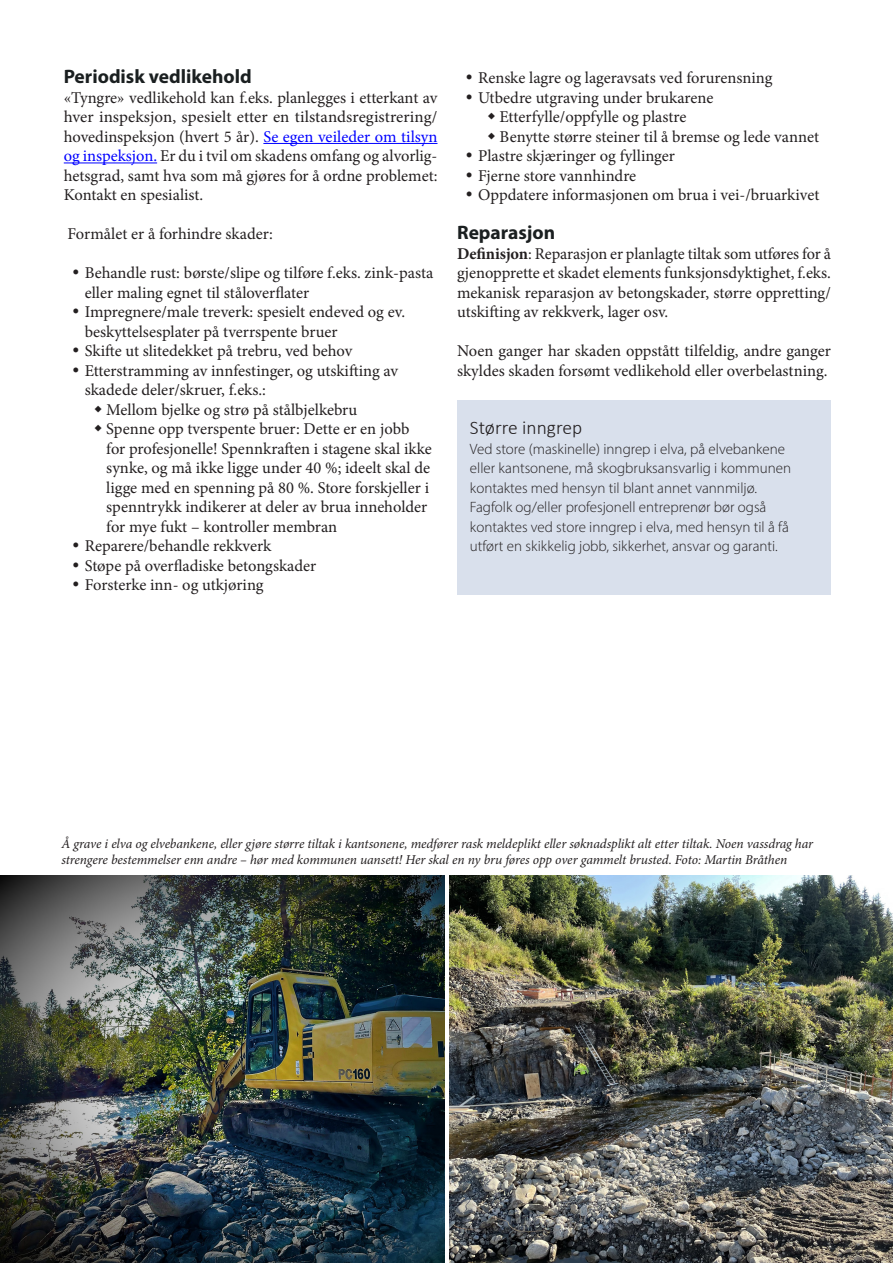
<style>
.page{position:relative;width:893px;height:1263px;background:#fff}
.page>*{position:absolute;margin:0;border:0;box-sizing:border-box;transform-origin:0 0}
.H2_Undertittel{font:700 19.5px "Myriad Pro";color:#1a1f20}
.H1_Tekstboks{font:300 19.5px "Calibri";color:#231f20}
.Brødtekst{font:16.5px/19.5px "Minion Pro";color:#231f20}
.Brødtekst_bullets_in{font:16.5px/19.5px "Minion Pro";color:#231f20}
.Tekstboks{font:300 15px/19.5px "Myriad Pro";color:#231f20}
.H1_Tekstboks-2{font:300 15px/19.5px "Myriad Pro";color:#231f20}
.Billedtekst{font:italic 13.5px/16.2px "Minion Pro";letter-spacing:-.01em;color:#231f20}
.s1{color:#00f}
.s2{font-weight:700}
</style>
<div class="page">
<hr style="left:263px;top:143px;width:174px;height:1px;background:#00f">
<hr style="left:64px;top:163px;width:93px;height:1px;background:#00f">
<div style="left:457px;top:400px;width:374px;height:195px;background:#d9e0ec"></div>
<img style="left:449px;top:875px;width:444px;height:388px">
<img style="left:0;top:875px;width:444px;height:388px">
<p class="H2_Undertittel" style="left:64px;top:64px;width:190px">Periodisk vedlikehold</p>
<p class="Brødtekst" style="left:64px;top:88px;width:375px;text-align:justify">«Tyngre» vedlikehold kan f.eks. planlegges i etterkant av hver inspeksjon, spesielt etter en tilstandsregistrering/ hovedinspeksjon (hvert 5 år). <span class="s1">Se egen veileder om tilsyn og inspeksjon.</span> Er du i tvil om skadens omfang og alvorlig&shy;hetsgrad, samt hva som må gjøres for å ordne problemet:<br>Kontakt en spesialist.</p>
<p class="Brødtekst" style="left:68px;top:224px;width:207px">Formålet er å forhindre skader:</p>
<p class="Brødtekst" style="left:85px;top:263px;width:350px;text-indent:-13px">• Behandle rust: børste/slipe og tilføre f.eks. zink-pasta eller maling egnet til ståloverflater</p>
<p class="Brødtekst" style="left:85px;top:302px;width:322px;text-indent:-13px">• Impregnere/male treverk: spesielt endeved og ev. beskyttelsesplater på tverrspente bruer</p>
<p class="Brødtekst" style="left:72px;top:341px;width:282px">• Skifte ut slitedekket på trebru, ved behov</p>
<p class="Brødtekst" style="left:85px;top:361px;width:315px;text-indent:-13px">• Etterstramming av innfestinger, og utskifting av skadede deler/skruer, f.eks.:</p>
<p class="Brødtekst_bullets_in" style="left:106px;top:400px;width:252px">Mellom bjelke og strø på stålbjelkebru</p>
<p class="Brødtekst_bullets_in" style="left:106px;top:419px;width:327px">Spenne opp tverspente bruer: Dette er en jobb for profesjonelle! Spennkraften i stagene skal ikke synke, og må ikke ligge under 40 %; ideelt skal de ligge med en spenning på 80 %. Store forskjeller i spenntrykk indikerer at deler av brua inneholder for mye fukt – kontroller membran</p>
<p class="Brødtekst" style="left:72px;top:536px;width:201px">• Reparere/behandle rekkverk</p>
<p class="Brødtekst" style="left:72px;top:556px;width:246px">• Støpe på overfladiske betongskader</p>
<p class="Brødtekst" style="left:72px;top:575px;width:193px">• Forsterke inn- og utkjøring</p>
<p class="Brødtekst" style="left:465px;top:68px;width:309px">• Renske lagre og lageravsats ved forurensning</p>
<p class="Brødtekst" style="left:465px;top:88px;width:250px">• Utbedre utgraving under brukarene</p>
<p class="Brødtekst_bullets_in" style="left:500px;top:107px;width:188px">Etterfylle/oppfylle og plastre</p>
<p class="Brødtekst_bullets_in" style="left:500px;top:127px;width:321px">Benytte større steiner til å bremse og lede vannet</p>
<p class="Brødtekst" style="left:465px;top:146px;width:211px">• Plastre skjæringer og fyllinger</p>
<p class="Brødtekst" style="left:465px;top:166px;width:172px">• Fjerne store vannhindre</p>
<p class="Brødtekst" style="left:465px;top:185px;width:355px">• Oppdatere informasjonen om brua i vei-/bruarkivet</p>
<p class="H2_Undertittel" style="left:457px;top:220px;width:100px">Reparasjon</p>
<p class="Brødtekst" style="left:457px;top:244px;width:375px;text-align:justify"><span class="s2">Definisjon</span>: Reparasjon er planlagte tiltak som utføres for å gjenopprette et skadet elements funksjonsdyktighet, f.eks. mekanisk reparasjon av betongskader, større oppretting/ utskifting av rekkverk, lager osv.</p>
<p class="Brødtekst" style="left:457px;top:341px;width:375px">Noen ganger har skaden oppstått tilfeldig, andre ganger skyldes skaden forsømt vedlikehold eller overbelastning.</p>
<p class="H1_Tekstboks" style="left:470px;top:416px;width:114px">Større inngrep</p>
<p class="H1_Tekstboks-2" style="left:470px;top:439px;width:323px">Ved store (maskinelle) inngrep i elva, på elvebankene eller kantsonene, må skogbruksansvarlig i kommunen kontaktes med hensyn til blant annet vannmiljø.</p>
<p class="Tekstboks" style="left:470px;top:497px;width:321px">Fagfolk og/eller profesjonell entreprenør bør også kontaktes ved store inngrep i elva, med hensyn til å få utført en skikkelig jobb, sikkerhet, ansvar og garanti.</p>
<p class="Billedtekst" style="left:61px;top:835px;width:753px">Å grave i elva og elvebankene, eller gjøre større tiltak i kantsonene, medfører rask meldeplikt eller søknadsplikt alt etter tiltak. Noen vassdrag har strengere bestemmelser enn andre – hør med kommunen uansett! Her skal en ny bru føres opp over gammelt brusted. Foto: Martin Bråthen</p>
</div>
